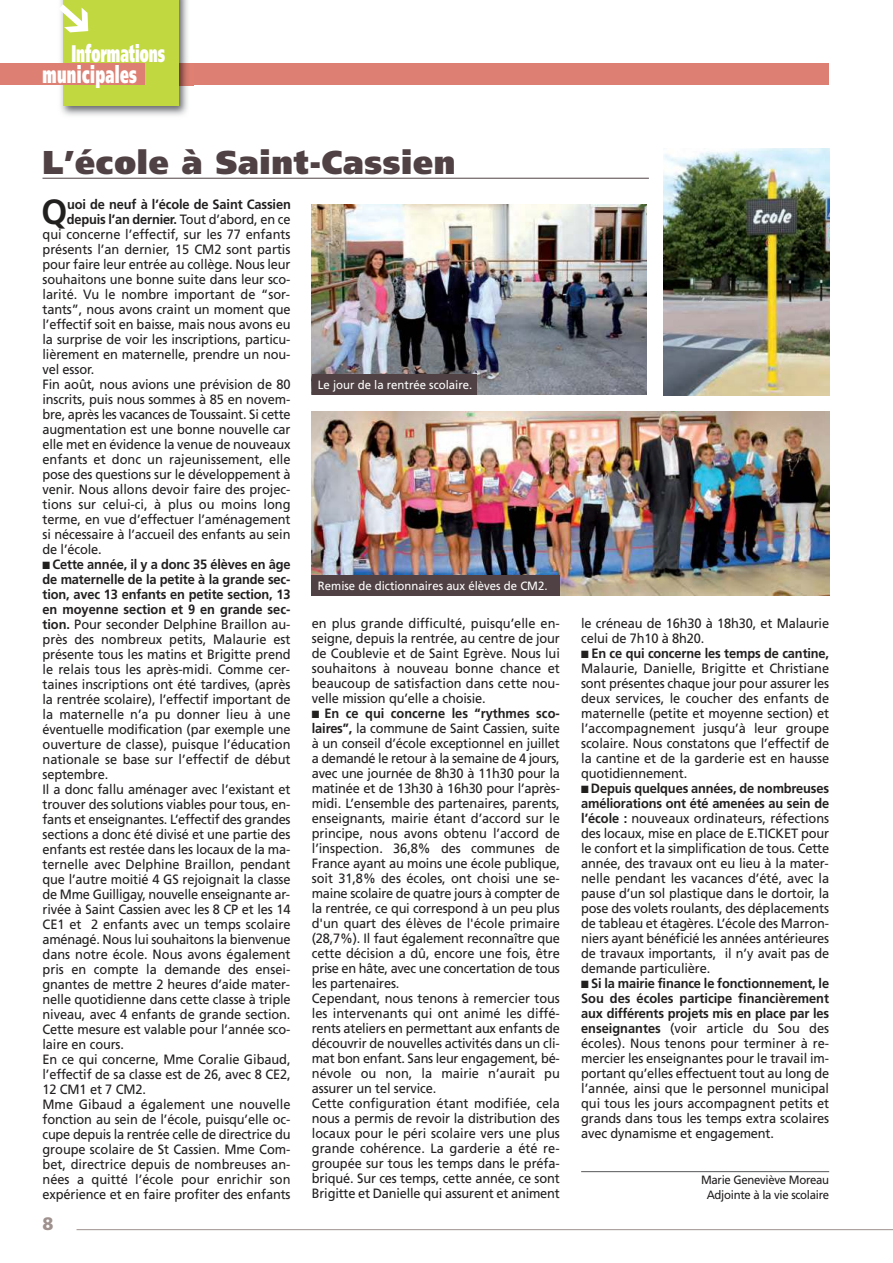
<style>
.page{position:relative;width:893px;height:1263px;background:#fff}
.page>*{position:absolute;margin:0;border:0;box-sizing:border-box;transform-origin:0 0}
.t1{font:700 34.95px "Frutiger";color:#221f1f;scale:.95 1}
.t2{font:900 33px "Frutiger";letter-spacing:.025em;color:#504144;scale:.96 1}
.t3{font:900 24px/21.5px "Frutiger";color:#fff;scale:.55 1}
.t4{font:900 18px "Frutiger";color:#9e918e}
.t5{font:13.5px/15px "Frutiger";letter-spacing:-.01em;color:#221f1f;text-align:justify;scale:.95 1}
.t6{font:700 13.5px "Frutiger";letter-spacing:-.01em;color:#221f1f;scale:.95 1}
.t7{font:12px "Frutiger";color:#fff;scale:.95 1}
.t8{font:12px/15px "Frutiger";letter-spacing:-.025em;color:#221f1f;text-align:center;scale:.95 1}
.s1{font-weight:400}
.s2{font-weight:700}
</style>
<div class="page">
<div style="left:130px;top:64px;width:699px;height:21px;background:#de7f73"></div>
<hr style="left:77px;top:1229px;width:816px;height:1px;background:#9e918e">
<img style="left:55px;top:0;width:138px;height:116px">
<img style="left:179px;top:64px;width:14px;height:21px">
<div style="left:64px;top:0;width:115px;height:106px;background:#c2d840"></div>
<div style="left:0;top:64px;width:145px;height:21px;background:#de7f73"></div>
<hr style="left:43px;top:178px;width:606px;height:1px;background:#504144">
<hr style="left:581px;top:1171px;width:248px;height:1px;background:#57585a">
<img style="left:312px;top:412px;width:517px;height:184px">
<img style="left:312px;top:204px;width:334px;height:191px">
<img style="left:663px;top:149px;width:166px;height:246px">
<div style="left:312px;top:575px;width:248px;height:21px;background:#504144"></div>
<div style="left:312px;top:374px;width:164px;height:21px;background:#504144"></div>
<svg style="left:55px;top:0;width:9px;height:41px"></svg>
<h3 class="t3" style="left:43px;top:42px;width:224px;text-indent:29px">Informations municipales</h3>
<h2 class="t2" style="left:43px;top:142px;width:432px">L’école à Saint-Cassien</h2>
<h1 class="t1" style="left:42px;top:191px;width:29px">Q</h1>
<p class="t6" style="left:67px;top:196px;width:237px">uoi de neuf à l’école de Saint Cassien</p>
<p class="t6" style="left:67px;top:211px;width:237px">depuis l’an dernier. <span class="s1">Tout d’abord, en ce</span></p>
<p class="t5" style="left:43px;top:226px;width:263px">qui concerne l’effectif, sur les 77 enfants</p>
<p class="t5" style="left:43px;top:241px;width:263px">présents l’an dernier, 15 CM2 sont partis</p>
<p class="t5" style="left:43px;top:256px;width:263px">pour faire leur entrée au collège. Nous leur</p>
<p class="t5" style="left:43px;top:271px;width:262px">souhaitons une bonne suite dans leur sco-</p>
<p class="t5" style="left:43px;top:286px;width:262px">larité. Vu le nombre important de “sor-</p>
<p class="t5" style="left:43px;top:301px;width:263px">tants”, nous avons craint un moment que</p>
<p class="t5" style="left:43px;top:316px;width:263px">l’effectif soit en baisse, mais nous avons eu</p>
<p class="t5" style="left:43px;top:331px;width:262px">la surprise de voir les inscriptions, particu-</p>
<p class="t5" style="left:43px;top:346px;width:262px">lièrement en maternelle, prendre un nou-</p>
<p class="t5" style="left:43px;top:361px;width:56px">vel essor.</p>
<p class="t5" style="left:43px;top:376px;width:263px">Fin août, nous avions une prévision de 80</p>
<p class="t5" style="left:43px;top:391px;width:262px">inscrits, puis nous sommes à 85 en novem-</p>
<p class="t5" style="left:43px;top:406px;width:263px">bre, après les vacances de Toussaint. Si cette</p>
<p class="t5" style="left:43px;top:421px;width:263px">augmentation est une bonne nouvelle car</p>
<p class="t5" style="left:43px;top:436px;width:263px">elle met en évidence la venue de nouveaux</p>
<p class="t5" style="left:43px;top:451px;width:263px">enfants et donc un rajeunissement, elle</p>
<p class="t5" style="left:43px;top:466px;width:263px">pose des questions sur le développement à</p>
<p class="t5" style="left:43px;top:481px;width:262px">venir. Nous allons devoir faire des projec-</p>
<p class="t5" style="left:43px;top:496px;width:263px">tions sur celui-ci, à plus ou moins long</p>
<p class="t5" style="left:43px;top:511px;width:263px">terme, en vue d’effectuer l’aménagement</p>
<p class="t5" style="left:43px;top:526px;width:263px">si nécessaire à l’accueil des enfants au sein</p>
<p class="t5" style="left:43px;top:541px;width:64px">de l’école.</p>
<p class="t5" style="left:43px;top:556px;width:263px;text-align:left">■ <span class="s2">Cette année, il y a donc 35 élèves en âge de maternelle de la petite à la grande sec&shy;tion, avec 13 enfants en petite section, 13 en moyenne section et 9 en grande sec&shy;tion.</span> Pour seconder Delphine Braillon au&shy;près des nombreux petits, Malaurie est présente tous les matins et Brigitte prend le relais tous les après-midi. Comme cer&shy;taines inscriptions ont été tardives, (après la rentrée scolaire), l’effectif important de la maternelle n’a pu donner lieu à une éventuelle modification (par exemple une ouverture de classe), puisque l’éducation nationale se base sur l’effectif de début septembre.<br>Il a donc fallu aménager avec l’existant et trouver des solutions viables pour tous, en&shy;fants et enseignantes. L’effectif des grandes sections a donc été divisé et une partie des enfants est restée dans les locaux de la ma&shy;ternelle avec Delphine Braillon, pendant que l’autre moitié 4 GS rejoignait la classe de Mme Guilligay, nouvelle enseignante ar&shy;rivée à Saint Cassien avec les 8 CP et les 14<br>CE1 et 2 enfants avec un temps scolaire aménagé. Nous lui souhaitons la bienvenue dans notre école. Nous avons également pris en compte la demande des ensei&shy;gnantes de mettre 2 heures d’aide mater&shy;nelle quotidienne dans cette classe à triple niveau, avec 4 enfants de grande section.<br>Cette mesure est valable pour l’année sco&shy;laire en cours.<br>En ce qui concerne, Mme Coralie Gibaud, l’effectif de sa classe est de 26, avec 8 CE2, 12 CM1 et 7 CM2.<br>Mme Gibaud a également une nouvelle fonction au sein de l’école, puisqu’elle oc&shy;cupe depuis la rentrée celle de directrice du groupe scolaire de St Cassien. Mme Com&shy;bet, directrice depuis de nombreuses an&shy;nées a quitté l’école pour enrichir son expérience et en faire profiter des enfants</p>
<p class="t7" style="left:318px;top:378px;width:164px">Le jour de la rentrée scolaire.</p>
<p class="t7" style="left:318px;top:579px;width:243px">Remise de dictionnaires aux élèves de CM2.</p>
<p class="t5" style="left:312px;top:616px;width:263px">en plus grande difficulté, puisqu’elle en&shy;seigne, depuis la rentrée, au centre de jour de Coublevie et de Saint Egrève. Nous lui souhaitons à nouveau bonne chance et beaucoup de satisfaction dans cette nou&shy;velle mission qu’elle a choisie.</p>
<p class="t5" style="left:312px;top:706px;width:263px;text-align:left">■ <span class="s2">En ce qui concerne les “rythmes sco&shy;laires”,</span> la commune de Saint Cassien, suite à un conseil d’école exceptionnel en juillet a demandé le retour à la semaine de 4 jours, avec une journée de 8h30 à 11h30 pour la matinée et de 13h30 à 16h30 pour l’après&shy;midi. L’ensemble des partenaires, parents, enseignants, mairie étant d’accord sur le principe, nous avons obtenu l’accord de l’inspection. 36,8% des communes de France ayant au moins une école publique, soit 31,8% des écoles, ont choisi une se&shy;maine scolaire de quatre jours à compter de la rentrée, ce qui correspond à un peu plus d'un quart des élèves de l'école primaire (28,7%). Il faut également reconnaître que cette décision a dû, encore une fois, être prise en hâte, avec une concertation de tous les partenaires.<br>Cependant, nous tenons à remercier tous les intervenants qui ont animé les diffé&shy;rents ateliers en permettant aux enfants de découvrir de nouvelles activités dans un cli&shy;mat bon enfant. Sans leur engagement, bé&shy;névole ou non, la mairie n’aurait pu assurer un tel service.<br>Cette configuration étant modifiée, cela nous a permis de revoir la distribution des locaux pour le péri scolaire vers une plus grande cohérence. La garderie a été re&shy;groupée sur tous les temps dans le préfa&shy;briqué. Sur ces temps, cette année, ce sont Brigitte et Danielle qui assurent et animent</p>
<h3 class="t4" style="left:43px;top:1212px;width:13px">8</h3>
<p class="t5" style="left:581px;top:616px;width:263px">le créneau de 16h30 à 18h30, et Malaurie celui de 7h10 à 8h20.</p>
<p class="t5" style="left:581px;top:646px;width:263px">■ <span class="s2">En ce qui concerne les temps de cantine, </span>Malaurie, Danielle, Brigitte et Christiane sont présentes chaque jour pour assurer les deux services, le coucher des enfants de maternelle (petite et moyenne section) et l’accompagnement jusqu’à leur groupe scolaire. Nous constatons que l’effectif de la cantine et de la garderie est en hausse quotidiennement.</p>
<p class="t5" style="left:581px;top:781px;width:263px">■ <span class="s2">Depuis quelques années, de nombreuses améliorations ont été amenées au sein de l’école :</span> nouveaux ordinateurs, réfections des locaux, mise en place de E.TICKET pour le confort et la simplification de tous. Cette année, des travaux ont eu lieu à la mater&shy;nelle pendant les vacances d’été, avec la pause d’un sol plastique dans le dortoir, la pose des volets roulants, des déplacements de tableau et étagères. L’école des Marron&shy;niers ayant bénéficié les années antérieures de travaux importants, il n’y avait pas de demande particulière.</p>
<p class="t5" style="left:581px;top:976px;width:263px">■ <span class="s2">Si la mairie finance le fonctionnement, le Sou des écoles participe financièrement aux différents projets mis en place par les enseignantes</span> (voir article du Sou des écoles). Nous tenons pour terminer à re&shy;mercier les enseignantes pour le travail im&shy;portant qu’elles effectuent tout au long de l’année, ainsi que le personnel municipal qui tous les jours accompagnent petits et grands dans tous les temps extra scolaires avec dynamisme et engagement.</p>
<p class="t8" style="left:701px;top:1172px;width:136px">Marie Geneviève Moreau<br>Adjointe à la vie scolaire</p>
</div>
